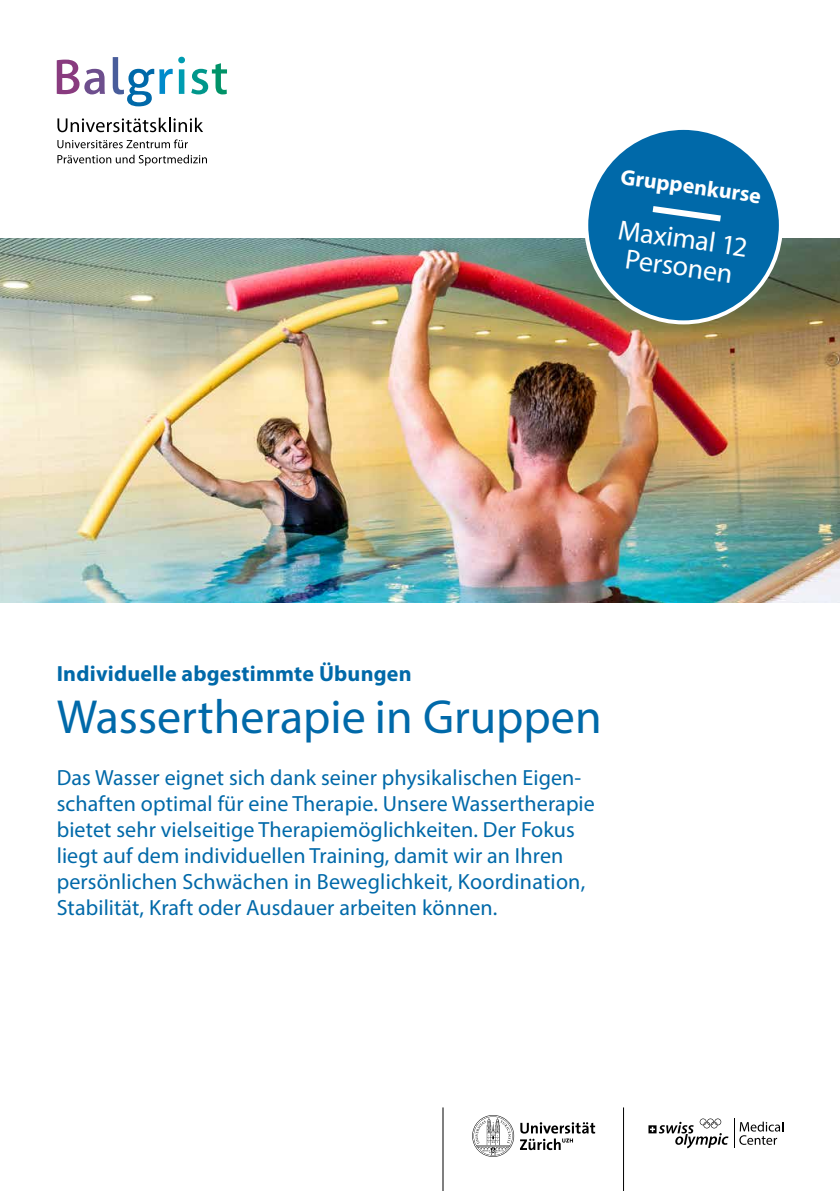
<style>
.page{position:relative;width:840px;height:1191px;background:#fff}
.page>*{position:absolute;margin:0;border:0;box-sizing:border-box;transform-origin:0 0}
.t1{font:48px "Myriad Pro";color:#0069a9}
.t2{font:28px/28px "Myriad Pro";color:#fff;text-align:center}
.t3{font:22px/26px "Myriad Pro";letter-spacing:.005em;color:#0069a9}
.t4{font:700 22px "Myriad Pro";letter-spacing:.01em;color:#0069a9}
.t5{font:700 22px "Myriad Pro";color:#fff}
</style>
<div class="page">
<img style="left:0;top:238px;width:839px;height:364px">
<div style="left:586px;top:128px;width:194px;height:194px;background:#0069a9;border-radius:50%"></div>
<div style="left:584px;top:126px;width:198px;height:198px;border:4px solid #fff;border-radius:50%"></div>
<svg style="left:652px;top:206px;width:69px;height:16px"></svg>
<svg style="left:57px;top:60px;width:48px;height:34px"></svg>
<svg style="left:178px;top:57px;width:7px;height:37px"></svg>
<svg style="left:113px;top:57px;width:59px;height:49px"></svg>
<svg style="left:191px;top:63px;width:36px;height:31px"></svg>
<svg style="left:57px;top:118px;width:146px;height:14px"></svg>
<svg style="left:57px;top:139px;width:131px;height:9px"></svg>
<svg style="left:57px;top:155px;width:150px;height:11px"></svg>
<hr style="left:623px;top:1107px;width:1px;height:84px;background:#000">
<hr style="left:442px;top:1107px;width:1px;height:84px;background:#000">
<svg style="left:472px;top:1115px;width:122px;height:41px"></svg>
<svg style="left:648px;top:1118px;width:80px;height:30px"></svg>
<hr style="left:733px;top:1118px;width:1px;height:30px;background:#000">
<svg style="left:739px;top:1121px;width:42px;height:23px"></svg>
<p class="t5" style="left:622px;top:162px;width:143px;rotate:8deg">Gruppenkurse</p>
<p class="t2" style="left:620px;top:215px;width:131px;rotate:8deg">Maximal 12<br>Personen</p>
<p class="t4" style="left:57px;top:659px;width:356px">Individuelle abgestimmte Übungen</p>
<h1 class="t1" style="left:57px;top:687px;width:546px">Wassertherapie in Gruppen</h1>
<p class="t3" style="left:57px;top:764px;width:539px">Das Wasser eignet sich dank seiner physikalischen Eigen&shy;schaften optimal für eine Therapie. Unsere Wassertherapie bietet sehr vielseitige Therapiemöglichkeiten. Der Fokus liegt auf dem individuellen Training, damit wir an Ihren persönlichen Schwächen in Beweglichkeit, Koordination, Stabilität, Kraft oder Ausdauer arbeiten können.</p>
</div>
